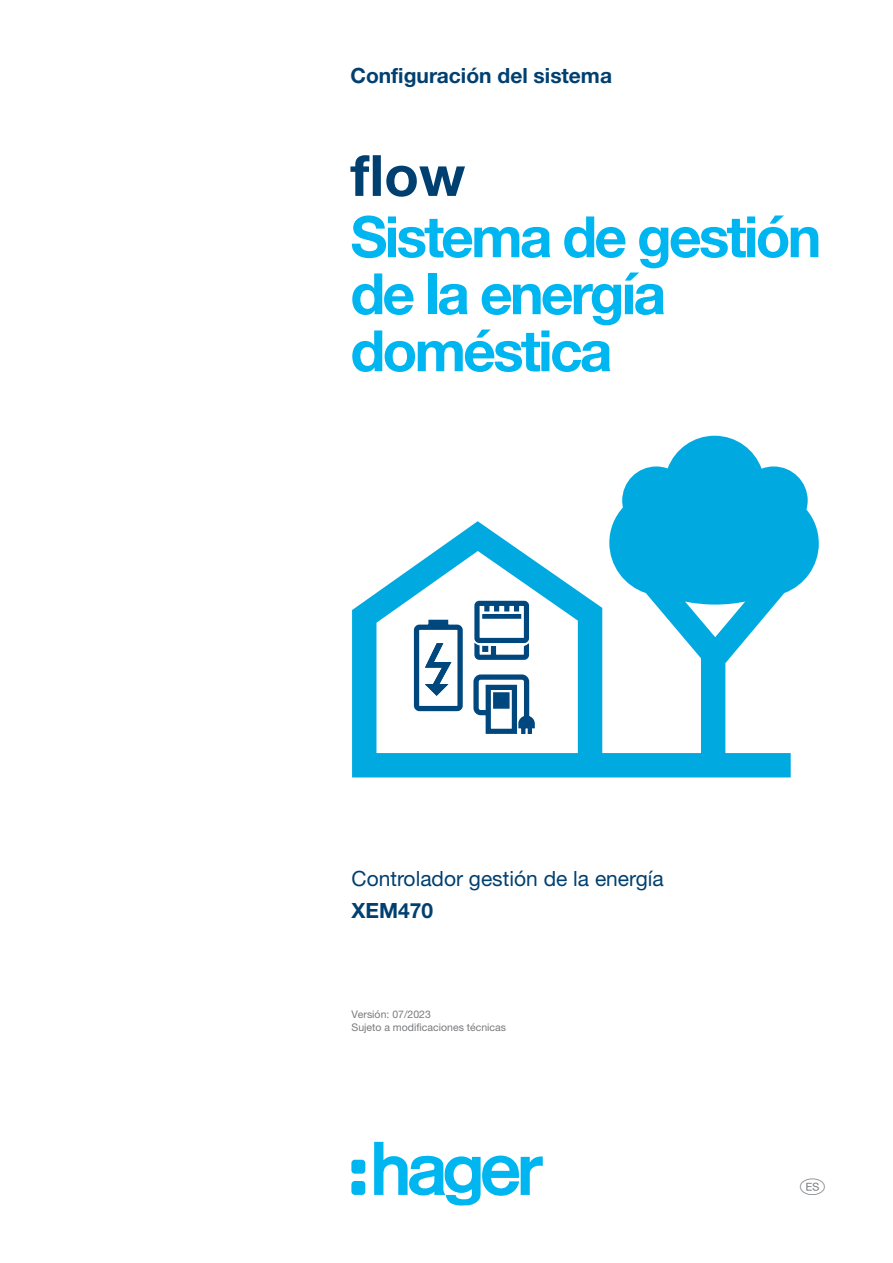
<style>
.page{position:relative;width:893px;height:1263px;background:#fff}
.page>*{position:absolute;margin:0;border:0;box-sizing:border-box;transform-origin:0 0}
.t1{font:700 57px/57px "Helvetica Neue LTW1 G";letter-spacing:-.05em;color:#00b6f0}
.t2{font:700 57px "Helvetica Neue LTW1 G";color:#004071}
.t3{font:700 21px "Helvetica Neue LTW1 G";color:#004071}
.t4{font:21px "Helvetica Neue LTW1 G";color:#004071}
.t5{font:18px "Hager Pays";color:#787a7d}
.editing-date{font:10.5px "Helvetica Neue LTW1 G";color:#787a7d}
</style>
<div class="page">
<svg style="left:351px;top:1142px;width:192px;height:63px"></svg>
<svg style="left:352px;top:436px;width:467px;height:341px"></svg>
<svg style="left:473px;top:674px;width:63px;height:61px"></svg>
<svg style="left:474px;top:600px;width:56px;height:61px"></svg>
<svg style="left:413px;top:619px;width:50px;height:93px"></svg>
<h2 class="t3" style="left:350px;top:63px;width:263px">Configuración del sistema</h2>
<h1 class="t2" style="left:350px;top:140px;width:116px">flow</h1>
<h1 class="t1" style="left:350px;top:208px;width:472px">Sistema de gestión de la energía doméstica</h1>
<h2 class="t4" style="left:351px;top:865px;width:314px">Controlador gestión de la energía</h2>
<h2 class="t3" style="left:351px;top:898px;width:83px">XEM470</h2>
<p class="editing-date" style="left:351px;top:1007px;width:81px">Versión: 07/2023</p>
<p class="editing-date" style="left:351px;top:1021px;width:156px">Sujeto a modificaciones técnicas</p>
<h3 class="t5" style="left:800px;top:1179px;width:29px">r</h3>
</div>
